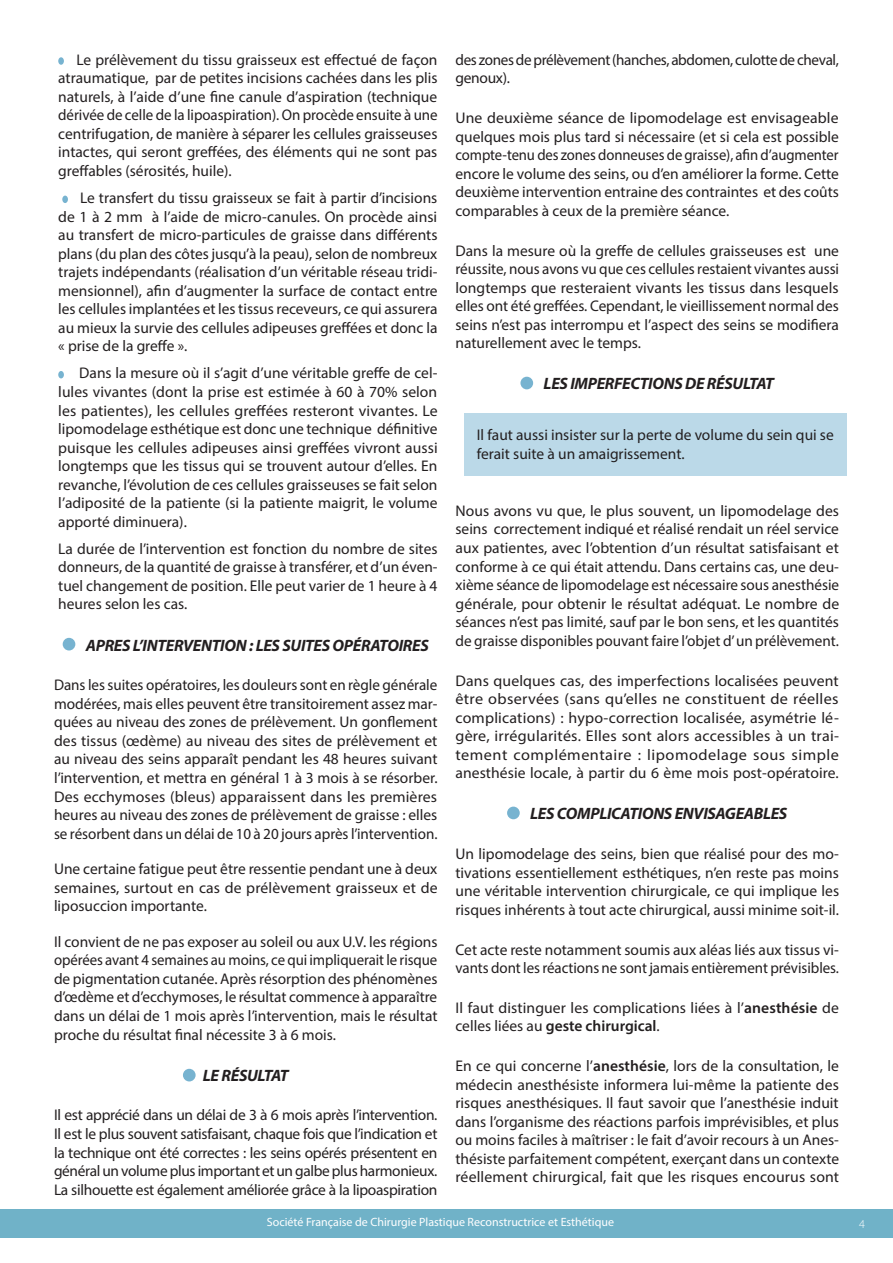
<style>
.page{position:relative;width:893px;height:1263px;background:#fff}
.page>*{position:absolute;margin:0;border:0;box-sizing:border-box;transform-origin:0 0}
.t1{font:italic 700 16.5px "Myriad Pro";letter-spacing:-.02em;color:#231f20}
.t2{font:15.45px/18.6px "Myriad Pro";color:#231f20;text-align:justify}
.t3{font:15.45px/18.6px "Myriad Pro";letter-spacing:-.025em;color:#231f20}
.t4{font:12px "Myriad Pro";color:#fff}
.t5{font:300 12px "Myriad Pro";color:#fff}
.s1{font-weight:600}
</style>
<div class="page">
<div style="left:58px;top:57px;width:6px;height:8px;background:#77b3d0;border-radius:50%"></div>
<div style="left:62px;top:196px;width:6px;height:7px;background:#77b3d0;border-radius:50%"></div>
<div style="left:58px;top:371px;width:6px;height:7px;background:#77b3d0;border-radius:50%"></div>
<div style="left:63px;top:638px;width:12px;height:12px;background:#77b3d0;border-radius:50%"></div>
<div style="left:520px;top:377px;width:13px;height:12px;background:#77b3d0;border-radius:50%"></div>
<div style="left:464px;top:414px;width:382px;height:62px;background:#bbd9e8"></div>
<div style="left:507px;top:807px;width:13px;height:12px;background:#77b3d0;border-radius:50%"></div>
<div style="left:0;top:1209px;width:893px;height:28px;background:#70b2c8"></div>
<div style="left:183px;top:1069px;width:13px;height:12px;background:#77b3d0;border-radius:50%"></div>
<p class="t2" style="left:58px;top:50px;width:381px;text-indent:18px">Le prélèvement du tissu graisseux est effectué de façon atraumatique, par de petites incisions cachées dans les plis naturels, à l’aide d’une fine canule d’aspiration (technique dérivée de celle de la lipoaspiration). On procède ensuite à une centrifugation, de manière à séparer les cellules graisseuses intactes, qui seront greffées, des éléments qui ne sont pas greffables (sérosités, huile).</p>
<p class="t2" style="left:58px;top:188px;width:381px;text-indent:22px">Le transfert du tissu graisseux se fait à partir d’incisions de 1 à 2 mm à l’aide de micro-canules. On procède ainsi au transfert de micro-particules de graisse dans différents plans (du plan des côtes jusqu’à la peau), selon de nombreux trajets indépendants (réalisation d’un véritable réseau tridi&shy;mensionnel), afin d’augmenter la surface de contact entre les cellules implantées et les tissus receveurs, ce qui assurera au mieux la survie des cellules adipeuses greffées et donc la « prise de la greffe ».</p>
<p class="t2" style="left:58px;top:364px;width:381px;text-indent:21px">Dans la mesure où il s’agit d’une véritable greffe de cel&shy;lules vivantes (dont la prise est estimée à 60 à 70% selon les patientes), les cellules greffées resteront vivantes. Le lipomodelage esthétique est donc une technique définitive puisque les cellules adipeuses ainsi greffées vivront aussi longtemps que les tissus qui se trouvent autour d’elles. En revanche, l’évolution de ces cellules graisseuses se fait selon l’adiposité de la patiente (si la patiente maigrit, le volume apporté diminuera).</p>
<p class="t2" style="left:58px;top:539px;width:381px">La durée de l’intervention est fonction du nombre de sites donneurs, de la quantité de graisse à transférer, et d’un éven&shy;tuel changement de position. Elle peut varier de 1 heure à 4 heures selon les cas.</p>
<p class="t1" style="left:86px;top:634px;width:344px">APRES L’INTERVENTION : LES SUITES OPÉRATOIRES</p>
<p class="t2" style="left:54px;top:676px;width:385px">Dans les suites opératoires, les douleurs sont en règle générale modérées, mais elles peuvent être transitoirement assez mar&shy;quées au niveau des zones de prélèvement. Un gonflement des tissus (œdème) au niveau des sites de prélèvement et au niveau des seins apparaît pendant les 48 heures suivant l’intervention, et mettra en général 1 à 3 mois à se résorber.<br>Des ecchymoses (bleus) apparaissent dans les premières heures au niveau des zones de prélèvement de graisse : elles se résorbent dans un délai de 10 à 20 jours après l’intervention.</p>
<p class="t2" style="left:54px;top:859px;width:385px">Une certaine fatigue peut être ressentie pendant une à deux semaines, surtout en cas de prélèvement graisseux et de liposuccion importante.</p>
<p class="t2" style="left:54px;top:932px;width:385px">Il convient de ne pas exposer au soleil ou aux U.V. les régions opérées avant 4 semaines au moins, ce qui impliquerait le risque de pigmentation cutanée. Après résorption des phénomènes d’œdème et d’ecchymoses, le résultat commence à apparaître dans un délai de 1 mois après l’intervention, mais le résultat proche du résultat final nécessite 3 à 6 mois.</p>
<p class="t1" style="left:203px;top:1064px;width:87px">LE RÉSULTAT</p>
<p class="t2" style="left:54px;top:1106px;width:385px">Il est apprécié dans un délai de 3 à 6 mois après l’intervention.<br>Il est le plus souvent satisfaisant, chaque fois que l’indication et la technique ont été correctes : les seins opérés présentent en général un volume plus important et un galbe plus harmonieux.<br>La silhouette est également améliorée grâce à la lipoaspiration</p>
<p class="t3" style="left:455px;top:50px;width:385px">des zones de prélèvement (hanches, abdomen, culotte de cheval, genoux).</p>
<p class="t2" style="left:455px;top:108px;width:385px">Une deuxième séance de lipomodelage est envisageable quelques mois plus tard si nécessaire (et si cela est possible compte-tenu des zones donneuses de graisse), afin d’augmenter encore le volume des seins, ou d’en améliorer la forme. Cette deuxième intervention entraine des contraintes et des coûts comparables à ceux de la première séance.</p>
<p class="t2" style="left:455px;top:241px;width:385px">Dans la mesure où la greffe de cellules graisseuses est une réussite, nous avons vu que ces cellules restaient vivantes aussi longtemps que resteraient vivants les tissus dans lesquels elles ont été greffées. Cependant, le vieillissement normal des seins n’est pas interrompu et l’aspect des seins se modifiera naturellement avec le temps.</p>
<p class="t1" style="left:544px;top:373px;width:232px">LES IMPERFECTIONS DE RÉSULTAT</p>
<p class="t2" style="left:477px;top:425px;width:359px">Il faut aussi insister sur la perte de volume du sein qui se ferait suite à un amaigrissement.</p>
<p class="t2" style="left:455px;top:501px;width:385px">Nous avons vu que, le plus souvent, un lipomodelage des seins correctement indiqué et réalisé rendait un réel service aux patientes, avec l’obtention d’un résultat satisfaisant et conforme à ce qui était attendu. Dans certains cas, une deu&shy;xième séance de lipomodelage est nécessaire sous anesthésie générale, pour obtenir le résultat adéquat. Le nombre de séances n’est pas limité, sauf par le bon sens, et les quantités de graisse disponibles pouvant faire l’objet d’ un prélèvement.</p>
<p class="t2" style="left:455px;top:671px;width:385px">Dans quelques cas, des imperfections localisées peuvent être observées (sans qu’elles ne constituent de réelles complications) : hypo-correction localisée, asymétrie lé&shy;gère, irrégularités. Elles sont alors accessibles à un trai&shy;tement complémentaire : lipomodelage sous simple anesthésie locale, à partir du 6 ème mois post-opératoire.</p>
<p class="t1" style="left:530px;top:803px;width:259px">LES COMPLICATIONS ENVISAGEABLES</p>
<p class="t2" style="left:455px;top:844px;width:385px">Un lipomodelage des seins, bien que réalisé pour des mo&shy;tivations essentiellement esthétiques, n’en reste pas moins une véritable intervention chirurgicale, ce qui implique les risques inhérents à tout acte chirurgical, aussi minime soit-il.</p>
<p class="t2" style="left:455px;top:940px;width:385px">Cet acte reste notamment soumis aux aléas liés aux tissus vi&shy;vants dont les réactions ne sont jamais entièrement prévisibles.</p>
<p class="t2" style="left:455px;top:998px;width:385px">Il faut distinguer les complications liées à l’<span class="s1">anesthésie</span> de celles liées au <span class="s1">geste chirurgical</span>.</p>
<p class="t2" style="left:455px;top:1056px;width:385px">En ce qui concerne l’<span class="s1">anesthésie</span>, lors de la consultation, le médecin anesthésiste informera lui-même la patiente des risques anesthésiques. Il faut savoir que l’anesthésie induit dans l’organisme des réactions parfois imprévisibles, et plus ou moins faciles à maîtriser : le fait d’avoir recours à un Anes&shy;thésiste parfaitement compétent, exerçant dans un contexte réellement chirurgical, fait que les risques encourus sont</p>
<p class="t4" style="left:267px;top:1215px;width:349px">Société Française de Chirurgie Plastique Reconstructrice et Esthétique</p>
<p class="t5" style="left:859px;top:1216px;width:7px">4</p>
</div>
